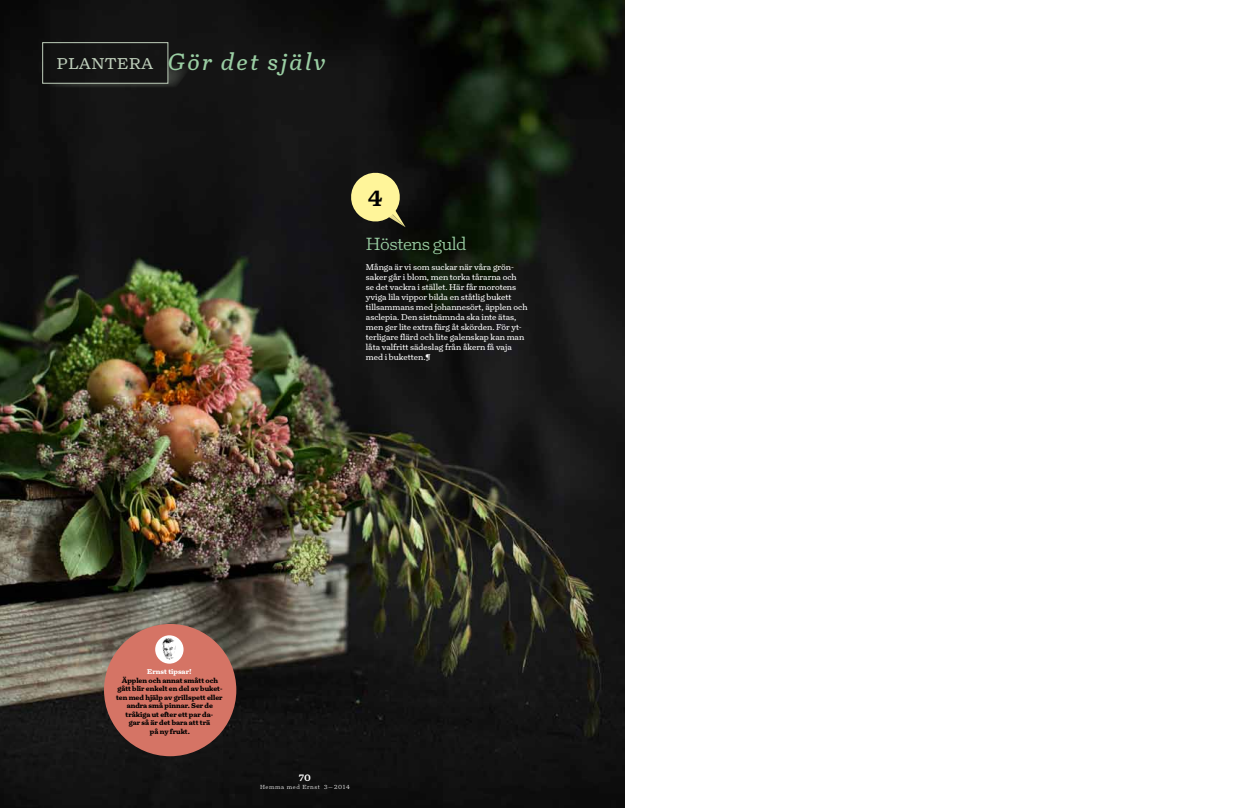
<style>
.page{position:relative;width:1248px;height:808px;background:#fff}
.page>*{position:absolute;margin:0;border:0;box-sizing:border-box;transform-origin:0 0}
.t1{font:italic 24px "Turnip";letter-spacing:.1em;color:#9acea3}
.t2{font:500 22.5px "Turnip";color:#000}
.t3{font:300 18px "Turnip";letter-spacing:-.025em;color:#9acea3}
.t4{font:500 9.5px "Turnip";color:#fff}
.t5{font:8.5px/10px "Turnip";color:#fff}
.t6{font:700 7.1px/8.5px "Turnip";color:#000;text-align:center}
.t7{font:700 7.1px "Turnip";color:#fff}
.t8{font:300 6px "Turnip";letter-spacing:.1em;color:#fff}
.s1{font-style:normal;font-size:16px;color:#c0d0bc}
</style>
<div class="page">
<img style="left:0;top:1px;width:624px;height:807px">
<div style="left:104px;top:624px;width:132px;height:132px;background:#d57465;border-radius:50%"></div>
<svg style="left:155px;top:635px;width:28px;height:29px"></svg>
<img style="left:157px;top:635px;width:26px;height:29px">
<svg style="left:44px;top:65px;width:149px;height:23px"></svg>
<svg style="left:348px;top:170px;width:57px;height:57px"></svg>
<h1 class="t1" style="left:57px;top:47px;width:271px"><span class="s1">PLANTERA</span> Gör det själv</h1>
<h2 class="t2" style="left:368px;top:183px;width:16px">4</h2>
<h3 class="t3" style="left:366px;top:232px;width:102px">Höstens guld</h3>
<p class="t5" style="left:366px;top:262px;width:163px">Många är vi som suckar när våra grön&shy;saker går i blom, men torka tårarna och<br>se det vackra i stället. Här får morotens yviga lila vippor bilda en ståtlig bukett tillsammans med johannesört, äpplen och asclepia. Den sistnämnda ska inte ätas, men ger lite extra färg åt skörden. För yt&shy;terligare flärd och lite galenskap kan man låta valfritt sädeslag från åkern få vaja med i buketten.¶</p>
<p class="t7" style="left:147px;top:667px;width:46px">Ernst tipsar!</p>
<p class="t6" style="left:116px;top:676px;width:108px">Äpplen och annat smått och gått blir enkelt en del av buket&shy;ten med hjälp av grillspett eller andra små pinnar. Ser de tråkiga ut efter ett par da-<br>gar så är det bara att trä<br>på ny frukt.</p>
<p class="t4" style="left:299px;top:772px;width:14px">70</p>
<p class="t8" style="left:260px;top:783px;width:91px">Hemma med Ernst 3–2014</p>
</div>
